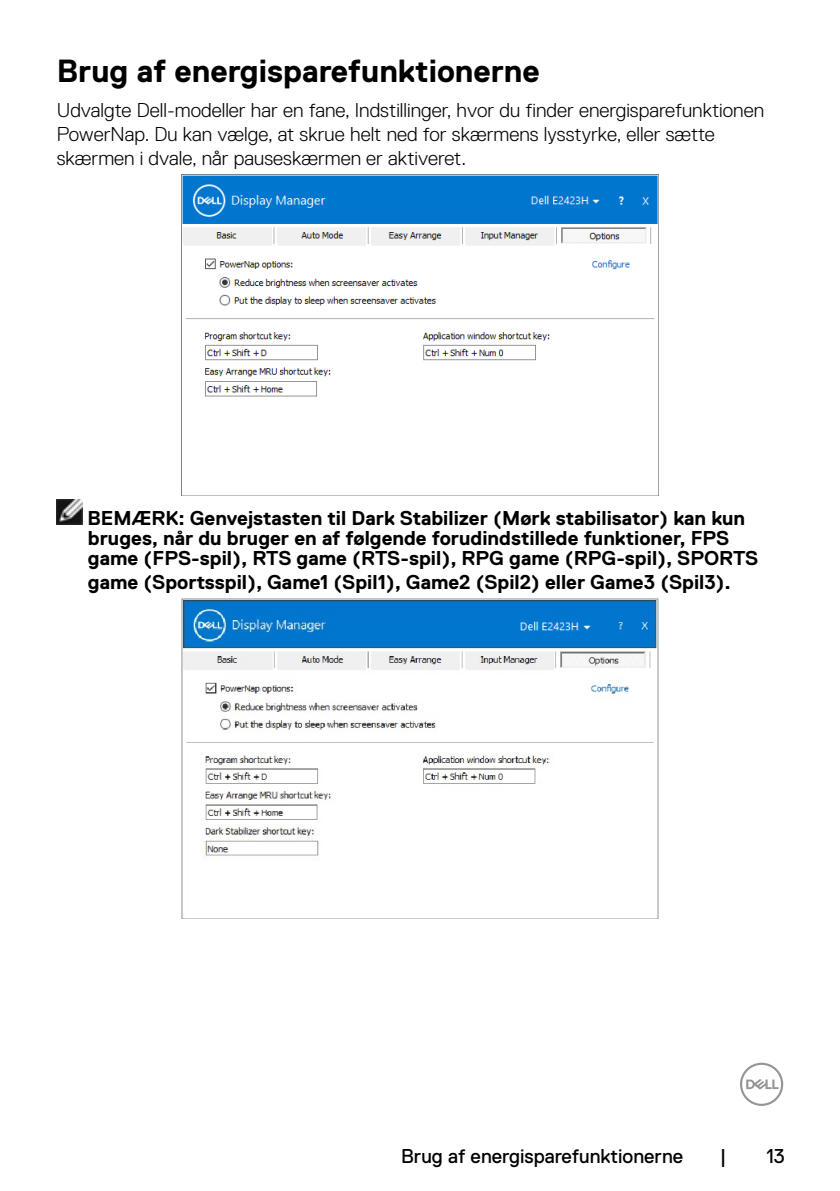
<style>
.page{position:relative;width:840px;height:1191px;background:#fff}
.page>*{position:absolute;margin:0;border:0;box-sizing:border-box;transform-origin:0 0}
.t1{font:700 32px "Dell Replica";color:#000}
.t2{font:700 20px/20px "Dell Replica";color:#000}
.t3{font:300 20px/24px "Dell Replica";color:#000}
.t4{font:20px "Dell Replica";color:#000}
</style>
<div class="page">
<svg style="left:740px;top:1062px;width:42px;height:44px"></svg>
<img style="left:182px;top:175px;width:475px;height:222px">
<div style="left:547px;top:192px;width:61px;height:15px;background:#0076ce"></div>
<img style="left:530px;top:195px;width:58px;height:11px">
<svg style="left:592px;top:199px;width:8px;height:5px"></svg>
<img style="left:57px;top:499px;width:25px;height:25px">
<img style="left:182px;top:598px;width:475px;height:321px">
<div style="left:516px;top:619px;width:72px;height:12px;background:#0076ce"></div>
<img style="left:202px;top:824px;width:121px;height:37px">
<div style="left:536px;top:618px;width:64px;height:15px;background:#0076ce"></div>
<img style="left:519px;top:621px;width:60px;height:11px">
<svg style="left:583px;top:625px;width:8px;height:5px"></svg>
<h1 class="t1" style="left:57px;top:53px;width:484px">Brug af energisparefunktionerne</h1>
<p class="t3" style="left:57px;top:98px;width:708px">Udvalgte Dell-modeller har en fane, Indstillinger, hvor du finder energisparefunktionen<br>PowerNap. Du kan vælge, at skrue helt ned for skærmens lysstyrke, eller sætte skærmen i dvale, når pauseskærmen er aktiveret.</p>
<p class="t2" style="left:87px;top:508px;width:672px">BEMÆRK: Genvejstasten til Dark Stabilizer (Mørk stabilisator) kan kun bruges, når du bruger en af følgende forudindstillede funktioner, FPS game (FPS-spil), RTS game (RTS-spil), RPG game (RPG-spil), SPORTS</p>
<p class="t2" style="left:88px;top:572px;width:644px">game (Sportsspil), Game1 (Spil1), Game2 (Spil2) eller Game3 (Spil3).</p>
<p class="t4" style="left:401px;top:1144px;width:283px">Brug af energisparefunktionerne</p>
<p class="t4" style="left:719px;top:1144px;width:8px">|</p>
<p class="t4" style="left:766px;top:1144px;width:20px">13</p>
</div>
